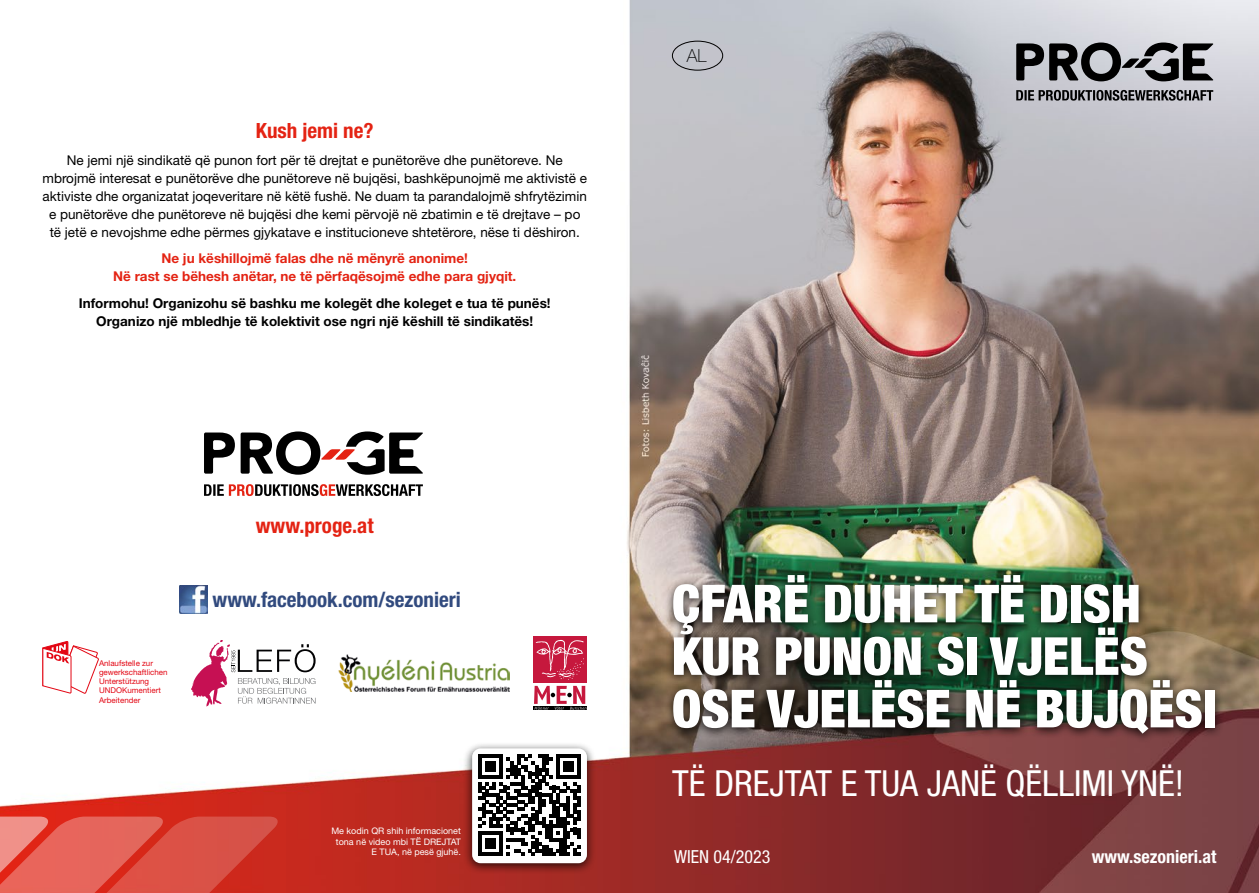
<style>
.page{position:relative;width:1259px;height:893px;background:#fff}
.page>*{position:absolute;margin:0;border:0;box-sizing:border-box;transform-origin:0 0}
.t1{font:900 condensed 52.5px/52.5px "Helvetica Neue LT Std";color:#fff}
.t2{font:condensed 36px "Helvetica Neue LT Std";color:#fff}
.t3{font:700 condensed 21px "Helvetica Neue LT Std";color:#314a7e}
.t4{font:700 condensed 21px "Helvetica Neue LT Std";color:#e42313}
.t5{font:700 condensed 18px "Helvetica Neue LT Std";color:#fff}
.t6{font:condensed 18px "Helvetica Neue LT Std";color:#fff}
.t7{font:100 18px "Helvetica Neue LT Std";color:#000}
.t8{font:13.5px/18px "Helvetica Neue LT Std";color:#000;text-align:center}
.t9{font:700 13.5px/18px "Helvetica Neue LT Std";color:#000;text-align:center}
.t10{font:700 13.5px/18px "Helvetica Neue LT Std";color:#e42313;text-align:center}
.t11{font:9px/10.8px "Helvetica Neue LT Std";color:#fff;text-align:right}
.t12{font:7.95px/9.3px "Helvetica Neue";color:#e30613}
</style>
<div class="page">
<img style="left:0;top:0;width:1259px;height:893px">
<svg style="left:0;top:816px;width:279px;height:77px;background:#de5449"></svg>
<svg style="left:1016px;top:43px;width:197px;height:58px;background:#78797d"></svg>
<svg style="left:43px;top:642px;width:56px;height:52px"></svg>
<svg style="left:191px;top:640px;width:124px;height:66px"></svg>
<div style="left:534px;top:637px;width:53px;height:46px;background:#c6183d"></div>
<svg style="left:535px;top:640px;width:49px;height:40px"></svg>
<svg style="left:534px;top:686px;width:52px;height:24px"></svg>
<img style="left:339px;top:655px;width:171px;height:37px">
<img style="left:179px;top:585px;width:28px;height:28px">
<div style="left:463px;top:741px;width:133px;height:133px;background:#000;opacity:.75"></div>
<div style="left:472px;top:748px;width:115px;height:115px;background:#fff;border-radius:9px"></div>
<svg style="left:478px;top:754px;width:102px;height:102px"></svg>
<div style="left:664px;top:568px;width:559px;height:176px;background:#000;opacity:.85"></div>
<svg style="left:204px;top:431px;width:219px;height:65px"></svg>
<div style="left:672px;top:41px;width:51px;height:30px;border:1px solid #000;border-radius:50%"></div>
<h3 class="t4" style="left:256px;top:118px;width:119px">Kush jemi ne?</h3>
<p class="t8" style="left:43px;top:151px;width:546px">Ne jemi një sindikatë që punon fort për të drejtat e punëtorëve dhe punëtoreve. Ne mbrojmë interesat e punëtorëve dhe punëtoreve në bujqësi, bashkëpunojmë me aktivistë e aktiviste dhe organizatat joqeveritare në këtë fushë. Ne duam ta parandalojmë shfrytëzimin e punëtorëve dhe punëtoreve në bujqësi dhe kemi përvojë në zbatimin e të drejtave – po të jetë e nevojshme edhe përmes gjykatave e institucioneve shtetërore, nëse ti dëshiron.</p>
<p class="t10" style="left:113px;top:249px;width:405px">Ne ju këshillojmë falas dhe në mënyrë anonime!<br>Në rast se bëhesh anëtar, ne të përfaqësojmë edhe para gjyqit.</p>
<p class="t9" style="left:79px;top:293px;width:473px">Informohu! Organizohu së bashku me kolegët dhe koleget e tua të punës!<br>Organizo një mbledhje të kolektivit ose ngri një këshill të sindikatës!</p>
<h3 class="t4" style="left:256px;top:513px;width:119px">www.proge.at</h3>
<p class="t12" style="left:99px;top:658px;width:70px">Anlaufstelle zur gewerkschaftlichen<br>Unterstützung<br>UNDOKumentiert<br>Arbeitender</p>
<h3 class="t3" style="left:213px;top:587px;width:250px">www.facebook.com/sezonieri</h3>
<p class="t11" style="left:331px;top:825px;width:131px">Me kodin QR shih informacionet tona në video mbi TË DREJTAT<br>E TUA, në pesë gjuhë.</p>
<h3 class="t7" style="left:687px;top:45px;width:21px">AL</h3>
<h1 class="t1" style="left:672px;top:577px;width:546px">ÇFARË DUHET TË DISH<br>KUR PUNON SI VJELËS<br>OSE VJELËSE NË BUJQËSI</h1>
<h2 class="t2" style="left:672px;top:762px;width:513px">TË DREJTAT E TUA JANË QËLLIMI YNË!</h2>
<h3 class="t6" style="left:674px;top:846px;width:98px">WIEN 04/2023</h3>
<h3 class="t5" style="left:1091px;top:846px;width:126px">www.sezonieri.at</h3>
</div>
